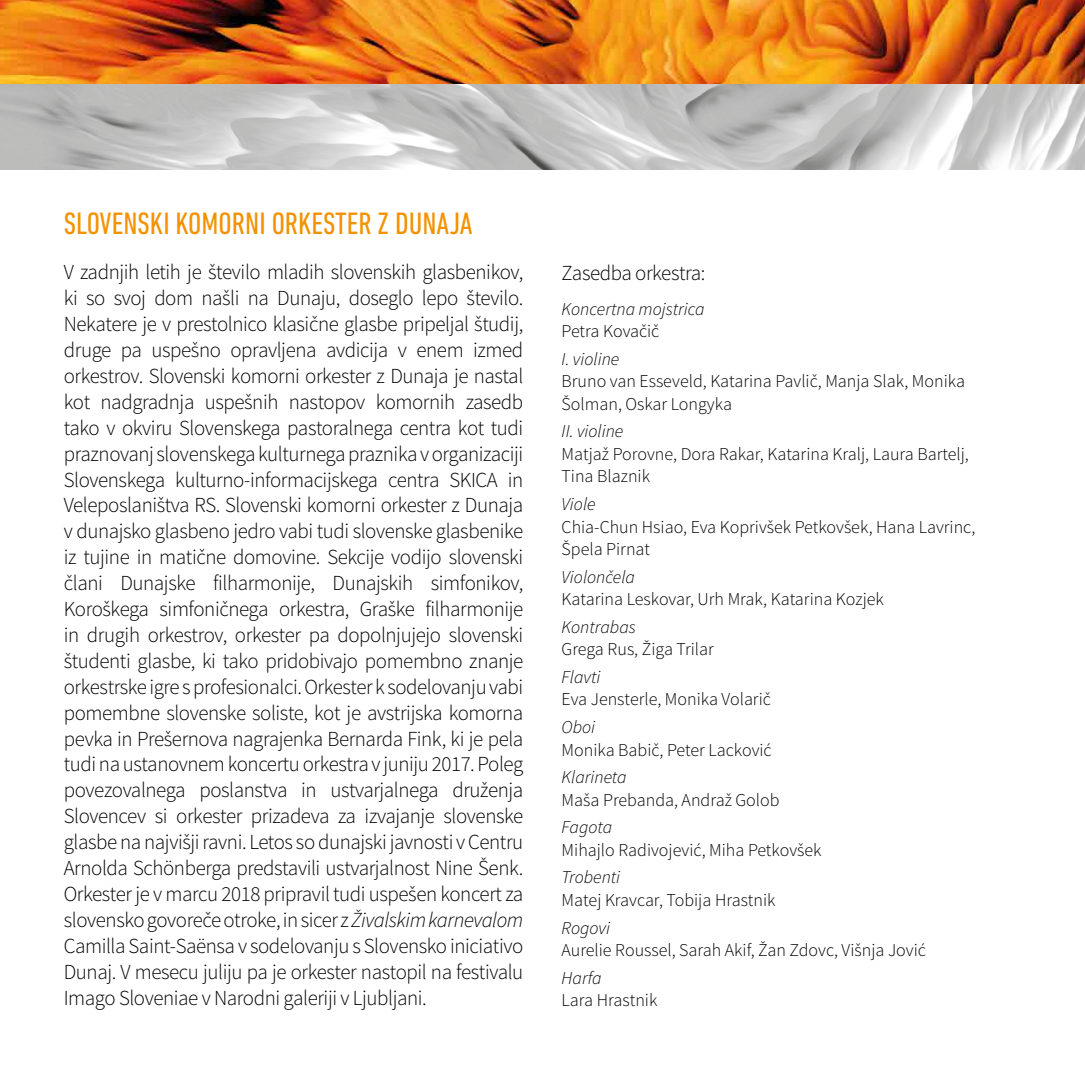
<style>
.page{position:relative;width:1085px;height:1085px;background:#fff}
.page>*{position:absolute;margin:0;border:0;box-sizing:border-box;transform-origin:0 0}
.t1{font:condensed 31.5px "DIN Next LT Pro";color:#f39200}
.t2{font:300 21.38px/25.9px "Source Sans Pro";letter-spacing:-.02em;color:#000;text-align:justify}
.t3{font:300 18px/22.5px "Source Sans Pro";color:#000}
.t4{font:italic 300 18px "Source Sans Pro";color:#000}
.s1{font-style:italic}
</style>
<div class="page">
<img style="left:0;top:0;width:1084px;height:170px">
<h1 class="t1" style="left:64px;top:206px;width:410px">SLOVENSKI KOMORNI ORKESTER Z DUNAJA</h1>
<p class="t2" style="left:64px;top:259px;width:461px">V zadnjih letih je število mladih slovenskih glasbenikov, ki so svoj dom našli na Dunaju, doseglo lepo število.<br>Nekatere je v prestolnico klasične glasbe pripeljal študij, druge pa uspešno opravljena avdicija v enem izmed orkestrov. Slovenski komorni orkester z Dunaja je nastal kot nadgradnja uspešnih nastopov komornih zasedb tako v okviru Slovenskega pastoralnega centra kot tudi praznovanj slovenskega kulturnega praznika v organizaciji Slovenskega kulturno-informacijskega centra SKICA in Veleposlaništva RS. Slovenski komorni orkester z Dunaja v dunajsko glasbeno jedro vabi tudi slovenske glasbenike iz tujine in matične domovine. Sekcije vodijo slovenski člani Dunajske filharmonije, Dunajskih simfonikov, Koroškega simfoničnega orkestra, Graške filharmonije in drugih orkestrov, orkester pa dopolnjujejo slovenski študenti glasbe, ki tako pridobivajo pomembno znanje orkestrske igre s profesionalci. Orkester k sodelovanju vabi pomembne slovenske soliste, kot je avstrijska komorna pevka in Prešernova nagrajenka Bernarda Fink, ki je pela tudi na ustanovnem koncertu orkestra v juniju 2017. Poleg povezovalnega poslanstva in ustvarjalnega druženja Slovencev si orkester prizadeva za izvajanje slovenske glasbe na najvišji ravni. Letos so dunajski javnosti v Centru Arnolda Schönberga predstavili ustvarjalnost Nine Šenk.<br>Orkester je v marcu 2018 pripravil tudi uspešen koncert za slovensko govoreče otroke, in sicer z <span class="s1">Živalskim karnevalom </span>Camilla Saint-Saënsa v sodelovanju s Slovensko iniciativo Dunaj. V mesecu juliju pa je orkester nastopil na festivalu Imago Sloveniae v Narodni galeriji v Ljubljani.</p>
<p class="t2" style="left:561px;top:259px;width:145px">Zasedba orkestra:</p>
<p class="t4" style="left:561px;top:298px;width:145px">Koncertna mojstrica</p>
<p class="t3" style="left:561px;top:320px;width:99px">Petra Kovačič</p>
<p class="t4" style="left:561px;top:348px;width:59px">I. violine</p>
<p class="t3" style="left:561px;top:370px;width:405px">Bruno van Esseveld, Katarina Pavlič, Manja Slak, Monika<br>Šolman, Oskar Longyka</p>
<p class="t4" style="left:561px;top:420px;width:63px">II. violine</p>
<p class="t3" style="left:561px;top:442px;width:408px">Matjaž Porovne, Dora Rakar, Katarina Kralj, Laura Bartelj,<br>Tina Blaznik</p>
<p class="t4" style="left:561px;top:493px;width:36px">Viole</p>
<p class="t3" style="left:561px;top:515px;width:415px">Chia-Chun Hsiao, Eva Koprivšek Petkovšek, Hana Lavrinc,<br>Špela Pirnat</p>
<p class="t4" style="left:561px;top:565px;width:75px">Violončela</p>
<p class="t3" style="left:561px;top:588px;width:324px">Katarina Leskovar, Urh Mrak, Katarina Kozjek</p>
<p class="t4" style="left:561px;top:615px;width:76px">Kontrabas</p>
<p class="t3" style="left:561px;top:638px;width:154px">Grega Rus, Žiga Trilar</p>
<p class="t4" style="left:561px;top:666px;width:40px">Flavti</p>
<p class="t3" style="left:561px;top:688px;width:211px">Eva Jensterle, Monika Volarič</p>
<p class="t4" style="left:561px;top:716px;width:35px">Oboi</p>
<p class="t3" style="left:561px;top:738px;width:211px">Monika Babič, Peter Lacković</p>
<p class="t4" style="left:561px;top:766px;width:66px">Klarineta</p>
<p class="t3" style="left:561px;top:788px;width:219px">Maša Prebanda, Andraž Golob</p>
<p class="t4" style="left:561px;top:816px;width:52px">Fagota</p>
<p class="t3" style="left:561px;top:838px;width:261px">Mihajlo Radivojević, Miha Petkovšek</p>
<p class="t4" style="left:561px;top:866px;width:60px">Trobenti</p>
<p class="t3" style="left:561px;top:888px;width:215px">Matej Kravcar, Tobija Hrastnik</p>
<p class="t4" style="left:561px;top:916px;width:50px">Rogovi</p>
<p class="t3" style="left:561px;top:938px;width:366px">Aurelie Roussel, Sarah Akif, Žan Zdovc, Višnja Jović</p>
<p class="t4" style="left:561px;top:966px;width:41px">Harfa</p>
<p class="t3" style="left:561px;top:988px;width:97px">Lara Hrastnik</p>
</div>
